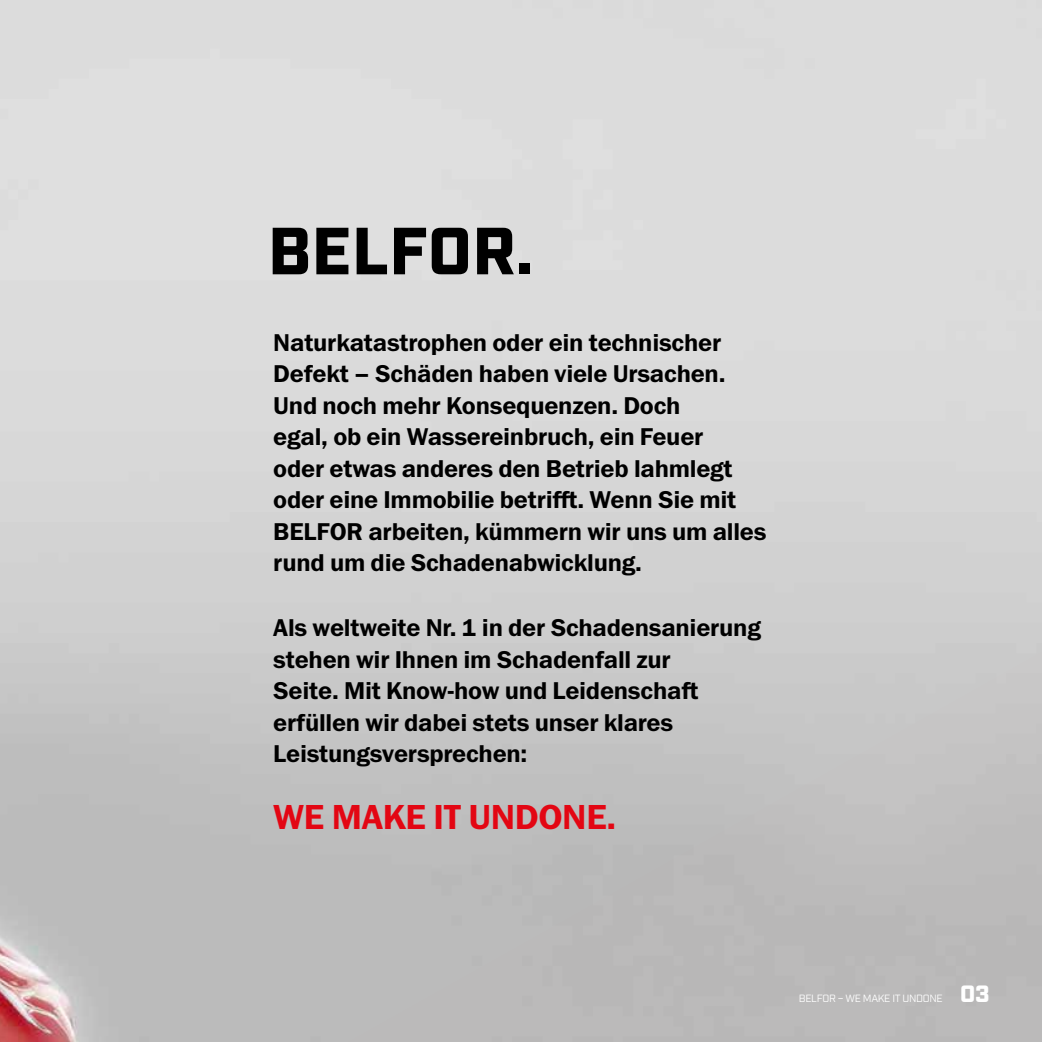
<style>
.page{position:relative;width:1042px;height:1042px;background:#fff}
.page>*{position:absolute;margin:0;border:0;box-sizing:border-box;transform-origin:0 0}
.t1{font:900 66.5px "Industry";letter-spacing:.01em;color:#000}
.t2{font:35px "Franklin Gothic Demi ITC";letter-spacing:-.01em;color:#e30613}
.t3{font:24.5px/31.5px "Franklin Gothic Demi ITC";letter-spacing:-.01em;color:#000}
.t4{font:900 23.62px "Industry";color:#fff}
.t5{font:10.5px "Industry";letter-spacing:-.03em;color:#fff}
</style>
<div class="page">
<img style="left:0;top:0;width:1042px;height:1042px">
<h1 class="t1" style="left:268px;top:211px;width:266px">BELFOR.</h1>
<p class="t3" style="left:273px;top:327px;width:495px">Naturkatastrophen oder ein technischer Defekt – Schäden haben viele Ursachen.<br>Und noch mehr Konsequenzen. Doch<br>egal, ob ein Wassereinbruch, ein Feuer<br>oder etwas anderes den Betrieb lahmlegt oder eine Immobilie betrifft. Wenn Sie mit BELFOR arbeiten, kümmern wir uns um alles rund um die Schadenabwicklung.</p>
<p class="t3" style="left:273px;top:613px;width:489px">Als weltweite Nr. 1 in der Schadensanierung stehen wir Ihnen im Schadenfall zur<br>Seite. Mit Know-how und Leidenschaft erfüllen wir dabei stets unser klares Leistungsversprechen:</p>
<h2 class="t2" style="left:273px;top:795px;width:344px">WE MAKE IT UNDONE.</h2>
<p class="t5" style="left:799px;top:992px;width:145px">BELFOR – WE MAKE IT UNDONE</p>
<p class="t4" style="left:960px;top:980px;width:31px">03</p>
</div>
